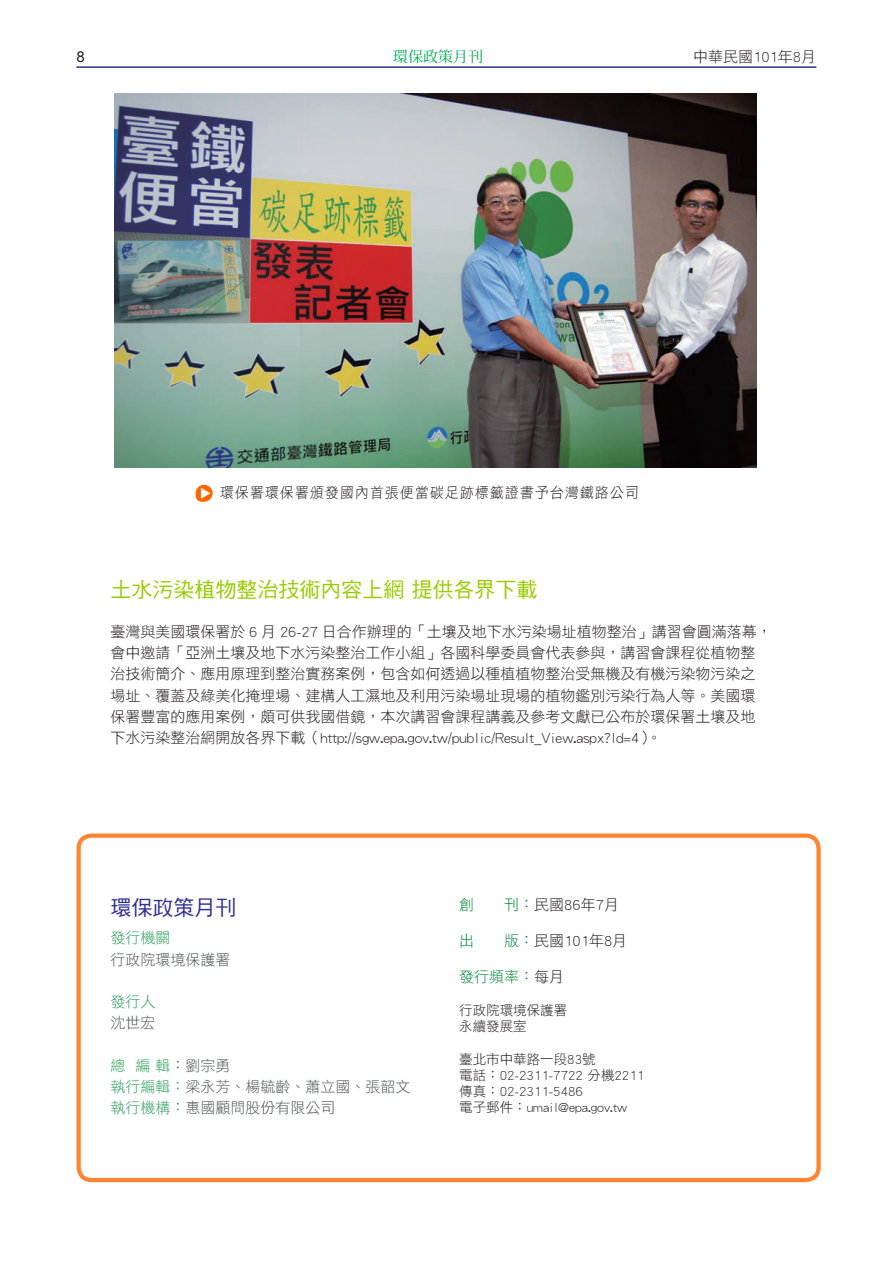
<style>
.page{position:relative;width:893px;height:1263px;background:#fff}
.page>*{position:absolute;margin:0;border:0;box-sizing:border-box;transform-origin:0 0}
.t1{font:21px "DF Hei Std W5";color:#9c0}
.t2{font:21px "DF Hei Std W5";color:#2e3092}
.t3{font:15px/21.3px "DF Hei Std W3";color:#231f20}
.t4{font:15px "DF Hei Std W3";color:#545557}
.t5{font:15px "DF Hei Std W3";color:#309e5d}
.t6{font:15px "DF Hei Std W3";color:#008737}
.t7{font:15px "Koz Min Pro";color:#00a54f}
.t8{font:15px "Arial";color:#231f20}
.t9{font:14.55px "DF Hei Std W3";color:#231f20;scale:.95 1}
.t10{font:13.5px "DF Hei Std W3";color:#231f20}
.s1{color:#309e5d}
.s2{color:#008737}
.s3{color:#231f20}
</style>
<div class="page">
<hr style="left:76px;top:66px;width:740px;height:2px;background:#2e3092">
<div style="left:77px;top:833px;width:744px;height:349px;border:4px solid #ff8533;border-radius:13px"></div>
<svg style="left:196px;top:485px;width:17px;height:17px"></svg>
<svg style="left:201px;top:488px;width:9px;height:11px"></svg>
<img style="left:115px;top:94px;width:642px;height:374px">
<p class="t8" style="left:77px;top:47px;width:10px">8</p>
<p class="t7" style="left:393px;top:46px;width:91px">環保政策月刊</p>
<p class="t3" style="left:693px;top:46px;width:125px">中華民國101年8月</p>
<p class="t9" style="left:220px;top:495px;width:442px;rotate:-3deg">環保署環保署頒發國內首張便當碳足跡標籤證書予台灣鐵路公司</p>
<p class="t1" style="left:111px;top:578px;width:428px">土水污染植物整治技術內容上網 提供各界下載</p>
<p class="t3" style="left:111px;top:621px;width:663px">臺灣與美國環保署於 6 月 26-27 日合作辦理的「土壤及地下水污染場址植物整治」講習會圓滿落幕，會中邀請「亞洲土壤及地下水污染整治工作小組」各國科學委員會代表參與，講習會課程從植物整治技術簡介、應用原理到整治實務案例，包含如何透過以種植植物整治受無機及有機污染物污染之場址、覆蓋及綠美化掩埋場、建構人工濕地及利用污染場址現場的植物鑑別污染行為人等。美國環保署豐富的應用案例，頗可供我國借鏡，本次講習會課程講義及參考文獻已公布於環保署土壤及地下水污染整治網開放各界下載（http://sgw.epa.gov.tw/public/Result_View.aspx?Id=4）。</p>
<p class="t2" style="left:111px;top:896px;width:128px">環保政策月刊</p>
<p class="t5" style="left:111px;top:930px;width:61px">發行機關</p>
<p class="t4" style="left:111px;top:951px;width:122px">行政院環境保護署</p>
<p class="t5" style="left:111px;top:993px;width:46px">發行人</p>
<p class="t4" style="left:111px;top:1015px;width:46px">沈世宏</p>
<p class="t4" style="left:111px;top:1057px;width:121px"><span class="s1">總 編 輯</span>：劉宗勇</p>
<p class="t4" style="left:111px;top:1079px;width:302px"><span class="s1">執行編輯：</span>梁永芳、楊毓齡、蕭立國、張韶文</p>
<p class="t4" style="left:111px;top:1100px;width:227px"><span class="s1">執行機構：</span>惠國顧問股份有限公司</p>
<p class="t3" style="left:459px;top:894px;width:161px"><span class="s2">創　　刊：</span>民國86年7月</p>
<p class="t3" style="left:459px;top:930px;width:169px"><span class="s2">出　　版：</span>民國101年8月</p>
<p class="t6" style="left:459px;top:969px;width:106px">發行頻率：<span class="s3">每月</span></p>
<p class="t10" style="left:459px;top:1003px;width:109px">行政院環境保護署</p>
<p class="t10" style="left:459px;top:1019px;width:69px">永續發展室</p>
<p class="t10" style="left:459px;top:1051px;width:138px">臺北市中華路一段83號</p>
<p class="t10" style="left:459px;top:1068px;width:186px">電話：02-2311-7722 分機2211</p>
<p class="t10" style="left:459px;top:1084px;width:125px">傳真：02-2311-5486</p>
<p class="t10" style="left:459px;top:1100px;width:169px">電子郵件：umail@epa.gov.tw</p>
</div>
